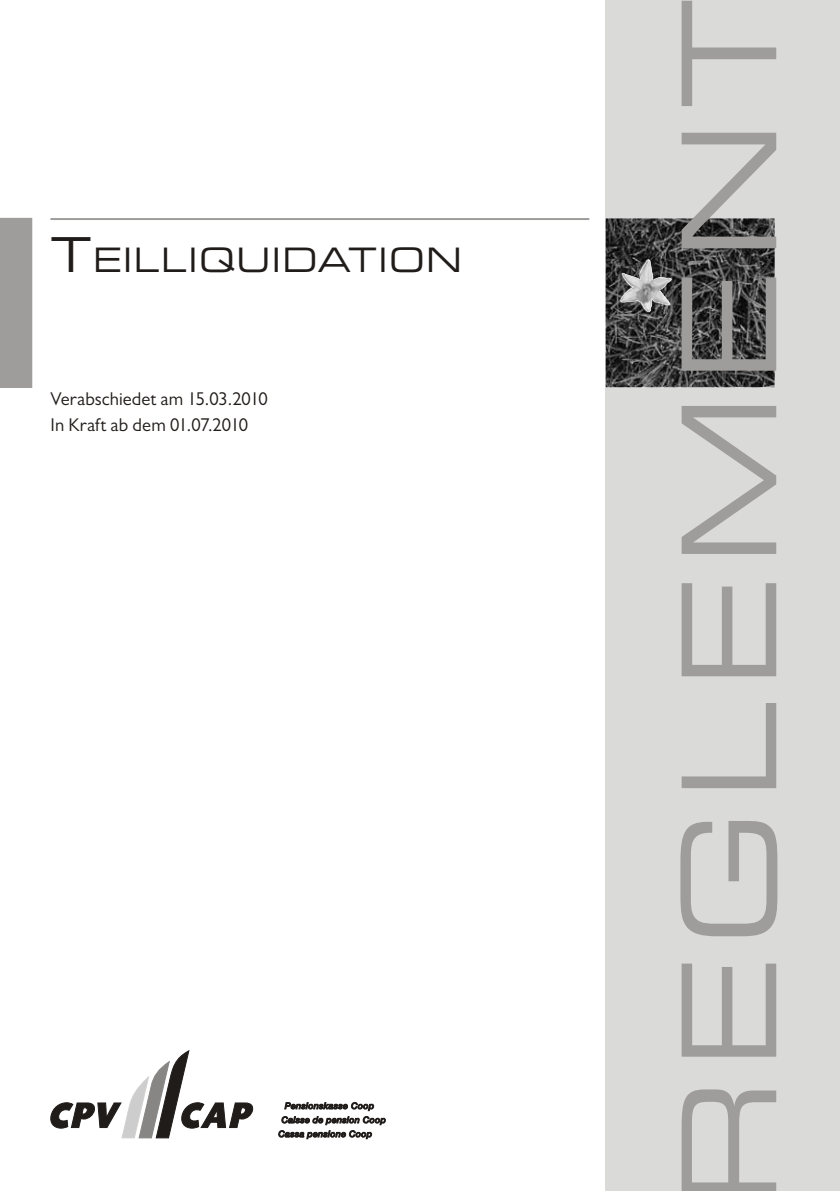
<style>
.page{position:relative;width:840px;height:1191px;background:#fff}
.page>*{position:absolute;margin:0;border:0;box-sizing:border-box;transform-origin:0 0}
.t1{font:expanded 130px "Square 721 BT";letter-spacing:.09em;color:#9e9d9c}
.t2{font:expanded 33.6px "Square 721 BT";letter-spacing:.045em;color:#201c1a}
.t3{font:18.6px/25.6px "Gill Sans MT Pro";color:#201c1a}
.s1{font-size:48px}
</style>
<div class="page">
<div style="left:605px;top:0;width:234px;height:1191px;background:#dadad9"></div>
<div style="left:0;top:218px;width:32px;height:169px;background:#9e9d9c"></div>
<img style="left:605px;top:218px;width:169px;height:169px">
<img style="left:620px;top:259px;width:51px;height:53px">
<svg style="left:278px;top:1102px;width:107px;height:37px"></svg>
<svg style="left:50px;top:1050px;width:203px;height:89px"></svg>
<hr style="left:50px;top:218px;width:539px;height:2px;background:#9e9d9c">
<h2 class="t2" style="left:50px;top:240px;width:413px"><span class="s1">T</span>EILLIQUIDATION</h2>
<p class="t3" style="left:50px;top:386px;width:219px">Verabschiedet am 15.03.2010<br>In Kraft ab dem 01.07.2010</p>
<h1 class="t1" style="left:651px;top:1205px;width:1209px;rotate:-90deg">REGLEMENT</h1>
</div>
